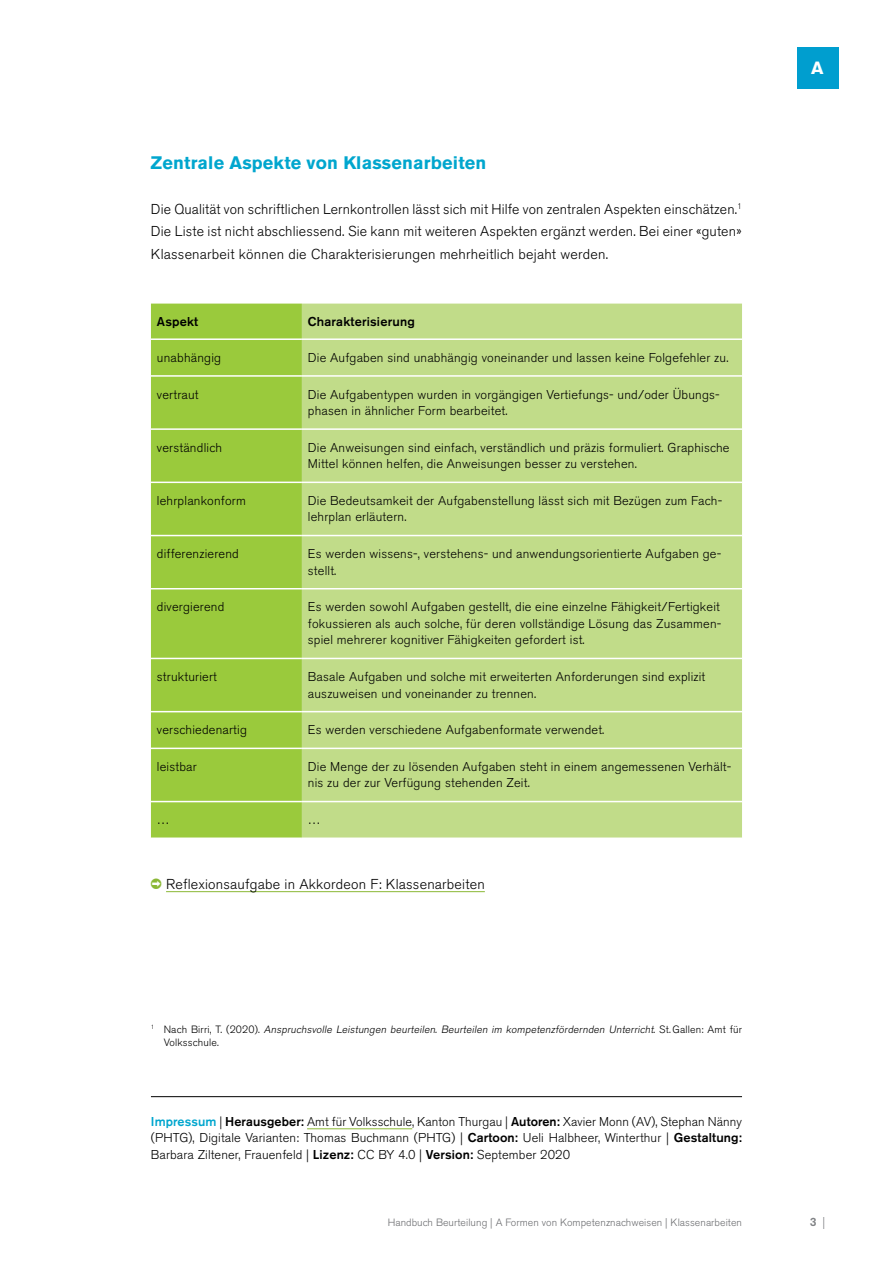
<style>
.page{position:relative;width:893px;height:1263px;background:#fff}
.page>*{position:absolute;margin:0;border:0;box-sizing:border-box;transform-origin:0 0}
.t1{font:700 18px "Akzidenz Grotesk BE";letter-spacing:.01em;color:#00a6ce}
.t2{font:700 17.55px "Akzidenz Grotesk BE";color:#fff}
.t3{font:300 14.25px/22.5px "Akzidenz Grotesk BE";letter-spacing:.015em;color:#000;text-align:justify}
.t4{font:300 12.75px/16.5px "Akzidenz Grotesk BE";letter-spacing:.015em;color:#000}
.t5{font:500 12.75px "Akzidenz Grotesk BE";letter-spacing:.015em;color:#000}
.t6{font:500 12px "Akzidenz Grotesk BE";color:#808285}
.t7{font:italic 300 10.5px/13.5px "Akzidenz Grotesk BE";color:#000}
.t8{font:300 10.5px "Akzidenz Grotesk BE";letter-spacing:.005em;color:#6d6e71}
.s1{font-style:normal}
.s2{font-weight:500;color:#00a6ce}
.s3{font-weight:500}
.s4{font-weight:300}
</style>
<div class="page">
<div style="left:797px;top:47px;width:41px;height:41px;background:#009ecf"></div>
<div style="left:151px;top:304px;width:151px;height:533px;background:#9aca3c"></div>
<div style="left:302px;top:304px;width:440px;height:533px;background:#c1dc89"></div>
<hr style="left:151px;top:338px;width:151px;height:2px;background:#fff">
<hr style="left:302px;top:338px;width:440px;height:2px;background:#fff">
<hr style="left:151px;top:375px;width:151px;height:2px;background:#fff">
<hr style="left:302px;top:375px;width:440px;height:2px;background:#fff">
<hr style="left:151px;top:482px;width:151px;height:1px;background:#fff">
<hr style="left:302px;top:482px;width:440px;height:1px;background:#fff">
<hr style="left:151px;top:535px;width:151px;height:1px;background:#fff">
<hr style="left:302px;top:535px;width:440px;height:1px;background:#fff">
<hr style="left:151px;top:588px;width:151px;height:1px;background:#fff">
<hr style="left:302px;top:588px;width:440px;height:1px;background:#fff">
<hr style="left:151px;top:658px;width:151px;height:1px;background:#fff">
<hr style="left:302px;top:658px;width:440px;height:1px;background:#fff">
<hr style="left:151px;top:711px;width:151px;height:1px;background:#fff">
<hr style="left:302px;top:711px;width:440px;height:1px;background:#fff">
<hr style="left:151px;top:748px;width:151px;height:1px;background:#fff">
<hr style="left:302px;top:748px;width:440px;height:1px;background:#fff">
<hr style="left:151px;top:801px;width:151px;height:1px;background:#fff">
<hr style="left:302px;top:801px;width:440px;height:1px;background:#fff">
<hr style="left:151px;top:428px;width:151px;height:2px;background:#fff">
<hr style="left:302px;top:428px;width:440px;height:2px;background:#fff">
<hr style="left:166px;top:891px;width:319px;height:1px;background:#8bb836">
<hr style="left:151px;top:1096px;width:591px;height:1px;background:#000">
<hr style="left:307px;top:1128px;width:105px;height:1px;background:#8bb836">
<h1 class="t1" style="left:151px;top:152px;width:337px">Zentrale Aspekte von Klassenarbeiten</h1>
<p class="t3" style="left:151px;top:198px;width:593px">Die Qualität von schriftlichen Lernkontrollen lässt sich mit Hilfe von zentralen Aspekten einschätzen.<sup>1<br></sup>Die Liste ist nicht abschliessend. Sie kann mit weiteren Aspekten ergänzt werden. Bei einer «guten» Klassenarbeit können die Charakterisierungen mehrheitlich bejaht werden.</p>
<p class="t5" style="left:157px;top:314px;width:43px">Aspekt</p>
<p class="t5" style="left:308px;top:314px;width:108px">Charakterisierung</p>
<p class="t4" style="left:157px;top:349px;width:66px">unabhängig</p>
<p class="t4" style="left:308px;top:349px;width:422px">Die Aufgaben sind unabhängig voneinander und lassen keine Folgefehler zu.</p>
<p class="t4" style="left:157px;top:386px;width:43px">vertraut</p>
<p class="t4" style="left:308px;top:386px;width:413px">Die Aufgabentypen wurden in vorgängigen Vertiefungs- und/oder Übungs&shy;phasen in ähnlicher Form bearbeitet.</p>
<p class="t4" style="left:157px;top:439px;width:67px">verständlich</p>
<p class="t4" style="left:308px;top:439px;width:423px">Die Anweisungen sind einfach, verständlich und präzis formuliert. Graphische<br>Mittel können helfen, die Anweisungen besser zu verstehen.</p>
<p class="t4" style="left:157px;top:493px;width:91px">lehrplankonform</p>
<p class="t4" style="left:308px;top:493px;width:416px">Die Bedeutsamkeit der Aufgabenstellung lässt sich mit Bezügen zum Fach&shy;lehrplan erläutern.</p>
<p class="t4" style="left:157px;top:546px;width:83px">differenzierend</p>
<p class="t4" style="left:308px;top:546px;width:415px">Es werden wissens-, verstehens- und anwendungsorientierte Aufgaben ge&shy;stellt.</p>
<p class="t4" style="left:157px;top:599px;width:69px">divergierend</p>
<p class="t4" style="left:308px;top:599px;width:415px;text-align:justify">Es werden sowohl Aufgaben gestellt, die eine einzelne Fähigkeit/Fertigkeit fokussieren als auch solche, für deren vollständige Lösung das Zusammen&shy;spiel mehrerer kognitiver Fähigkeiten gefordert ist.</p>
<p class="t4" style="left:157px;top:669px;width:62px">strukturiert</p>
<p class="t4" style="left:308px;top:669px;width:399px">Basale Aufgaben und solche mit erweiterten Anforderungen sind explizit auszuweisen und voneinander zu trennen.</p>
<p class="t4" style="left:157px;top:722px;width:92px">verschiedenartig</p>
<p class="t4" style="left:308px;top:722px;width:298px">Es werden verschiedene Aufgabenformate verwendet.</p>
<p class="t4" style="left:157px;top:758px;width:41px">leistbar</p>
<p class="t4" style="left:308px;top:758px;width:425px">Die Menge der zu lösenden Aufgaben steht in einem angemessenen Verhält&shy;nis zu der zur Verfügung stehenden Zeit.</p>
<p class="t4" style="left:157px;top:812px;width:14px">…</p>
<p class="t4" style="left:308px;top:812px;width:14px">…</p>
<p class="t3" style="left:166px;top:873px;width:320px">Reflexionsaufgabe in Akkordeon F: Klassenarbeiten</p>
<p class="t7" style="left:164px;top:1022px;width:580px;text-indent:-13px"><sup>1</sup> <span class="s1">N ac h B i r r i , T. ( 2 0 2 0 ) .</span> Anspruchsvolle Leistungen beurteilen. Beurteilen im kompetenzfördernden Unterricht<span class="s1">. St . G a l l e n : A m t f ü r<br>Volksschule.</span></p>
<p class="t4" style="left:151px;top:1113px;width:592px;text-align:justify"><span class="s2">Impressum</span> | <span class="s3">Herausgeber:</span> Amt für Volksschule, Kanton Thurgau | <span class="s3">Autoren:</span> Xavier Monn (AV), Stephan Nänny (PHTG), Digitale Varianten: Thomas Buchmann (PHTG) | <span class="s3">Cartoon:</span> Ueli Halbheer, Winterthur | <span class="s3">Gestaltung:<br></span>Barbara Ziltener, Frauenfeld | <span class="s3">Lizenz:</span> CC BY 4.0 | <span class="s3">Version:</span> September 2020</p>
<h2 class="t2" style="left:811px;top:58px;width:14px">A</h2>
<p class="t8" style="left:388px;top:1217px;width:356px">Handbuch Beurteilung | A Formen von Kompetenznachweisen | Klassenarbeiten</p>
<p class="t6" style="left:810px;top:1214px;width:17px">3 <span class="s4">|</span></p>
</div>
